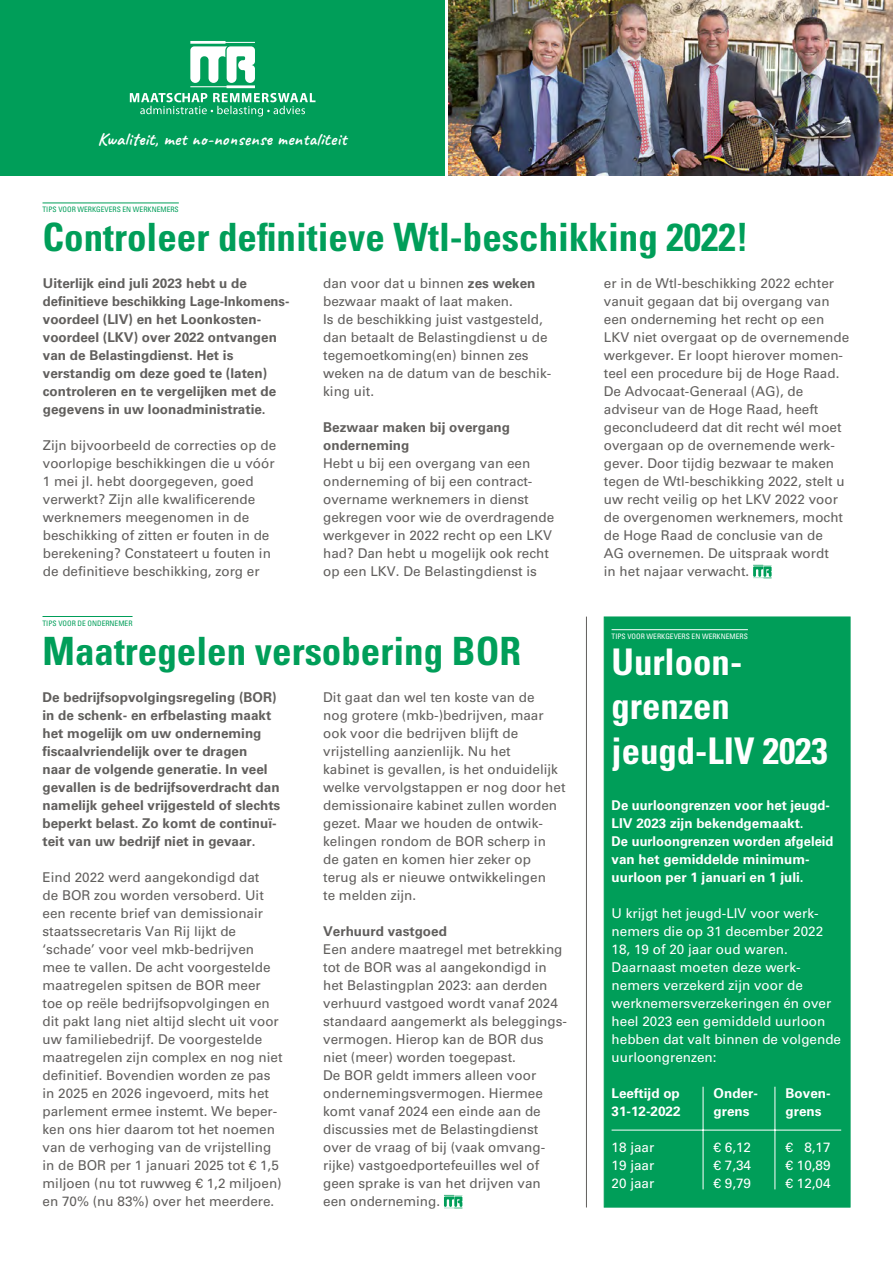
<style>
.page{position:relative;width:893px;height:1263px;background:#fff}
.page>*{position:absolute;margin:0;border:0;box-sizing:border-box;transform-origin:0 0}
.t1{font:700 condensed 39px "Univers LT Std";color:#009e59}
.t2{font:700 condensed 36.75px/44.1px "Univers LT Std";color:#fff}
.t3{font:700 18px "Caveat";letter-spacing:.02em;color:#fff}
.t4{font:13.5px/18px "Univers LT Std";color:#615f5d}
.t5{font:700 13.5px/18px "Univers LT Std";color:#615f5d}
.t6{font:13.5px/18px "Univers LT Std";color:#fff}
.t7{font:700 13.5px/18px "Univers LT Std";color:#fff}
.t8{font:condensed 7.5px "Univers LT Std";color:#009e59}
.t9{font:condensed 7.5px "Univers LT Std";color:#fff}
.s1{font-weight:700}
</style>
<div class="page">
<div style="left:0;top:0;width:444px;height:175px;background:#009e59"></div>
<svg style="left:130px;top:41px;width:185px;height:76px"></svg>
<img style="left:449px;top:0;width:444px;height:175px">
<div style="left:604px;top:617px;width:246px;height:590px;background:#009e59;border:1px solid #009e59"></div>
<hr style="left:612px;top:629px;width:136px;height:1px;background:#fff">
<hr style="left:612px;top:1130px;width:229px;height:1px;background:#fff">
<hr style="left:703px;top:1087px;width:1px;height:102px;background:#fff">
<hr style="left:774px;top:1087px;width:1px;height:102px;background:#fff">
<svg style="left:444px;top:1195px;width:18px;height:13px"></svg>
<hr style="left:43px;top:616px;width:90px;height:1px;background:#009e59">
<svg style="left:753px;top:565px;width:19px;height:13px"></svg>
<hr style="left:43px;top:203px;width:136px;height:1px;background:#009e59">
<hr style="left:586px;top:617px;width:1px;height:590px;background:#615f5d">
<h3 class="t3" style="left:98px;top:127px;width:250px">Kwaliteit, met no-nonsense mentaliteit</h3>
<p class="t8" style="left:43px;top:205px;width:138px">TIPS VOOR WERKGEVERS EN WERKNEMERS</p>
<h1 class="t1" style="left:43px;top:213px;width:708px">Controleer definitieve Wtl-beschikking 2022!</h1>
<p class="t5" style="left:43px;top:274px;width:248px">Uiterlijk eind juli 2023 hebt u de definitieve beschikking Lage-Inkomens&shy;voordeel (LIV) en het Loonkosten&shy;voordeel (LKV) over 2022 ontvangen van de Belastingdienst. Het is verstandig om deze goed te (laten) controleren en te vergelijken met de gegevens in uw loonadministratie.</p>
<p class="t4" style="left:43px;top:436px;width:235px">Zijn bijvoorbeeld de correcties op de voorlopige beschikkingen die u vóór 1 mei jl. hebt doorgegeven, goed verwerkt? Zijn alle kwalificerende werknemers meegenomen in de beschikking of zitten er fouten in de berekening? Constateert u fouten in de definitieve beschikking, zorg er</p>
<p class="t4" style="left:323px;top:274px;width:230px">dan voor dat u binnen <span class="s1">zes weken </span>bezwaar maakt of laat maken.<br>Is de beschikking juist vastgesteld, dan betaalt de Belastingdienst u de tegemoetkoming(en) binnen zes weken na de datum van de beschik&shy;king uit.</p>
<p class="t5" style="left:323px;top:418px;width:188px">Bezwaar maken bij overgang onderneming</p>
<p class="t4" style="left:323px;top:454px;width:233px">Hebt u bij een overgang van een onderneming of bij een contract&shy;overname werknemers in dienst gekregen voor wie de overdragende werkgever in 2022 recht op een LKV had? Dan hebt u mogelijk ook recht op een LKV. De Belastingdienst is</p>
<p class="t8" style="left:43px;top:618px;width:92px">TIPS VOOR DE ONDERNEMER</p>
<h1 class="t1" style="left:43px;top:627px;width:480px">Maatregelen versobering BOR</h1>
<p class="t5" style="left:43px;top:688px;width:239px">De bedrijfsopvolgingsregeling (BOR) in de schenk- en erfbelasting maakt het mogelijk om uw onderneming fiscaalvriendelijk over te dragen<br>naar de volgende generatie. In veel gevallen is de bedrijfsoverdracht dan namelijk geheel vrijgesteld of slechts beperkt belast. Zo komt de continuï&shy;teit van uw bedrijf niet in gevaar.</p>
<p class="t4" style="left:43px;top:868px;width:242px">Eind 2022 werd aangekondigd dat<br>de BOR zou worden versoberd. Uit een recente brief van demissionair staatssecretaris Van Rij lijkt de ‘schade’ voor veel mkb-bedrijven mee te vallen. De acht voorgestelde maatregelen spitsen de BOR meer toe op reële bedrijfsopvolgingen en dit pakt lang niet altijd slecht uit voor uw familiebedrijf. De voorgestelde maatregelen zijn complex en nog niet definitief. Bovendien worden ze pas in 2025 en 2026 ingevoerd, mits het parlement ermee instemt. We beper&shy;ken ons hier daarom tot het noemen van de verhoging van de vrijstelling in de BOR per 1 januari 2025 tot € 1,5 miljoen (nu tot ruwweg € 1,2 miljoen) en 70% (nu 83%) over het meerdere.</p>
<p class="t4" style="left:323px;top:688px;width:244px">Dit gaat dan wel ten koste van de<br>nog grotere (mkb-)bedrijven, maar ook voor die bedrijven blijft de vrijstelling aanzienlijk. Nu het<br>kabinet is gevallen, is het onduidelijk welke vervolgstappen er nog door het demissionaire kabinet zullen worden gezet. Maar we houden de ontwik&shy;kelingen rondom de BOR scherp in<br>de gaten en komen hier zeker op terug als er nieuwe ontwikkelingen<br>te melden zijn.</p>
<p class="t5" style="left:323px;top:922px;width:125px">Verhuurd vastgoed</p>
<p class="t4" style="left:323px;top:940px;width:245px">Een andere maatregel met betrekking tot de BOR was al aangekondigd in het Belastingplan 2023: aan derden verhuurd vastgoed wordt vanaf 2024 standaard aangemerkt als beleggings&shy;vermogen. Hierop kan de BOR dus niet (meer) worden toegepast.<br>De BOR geldt immers alleen voor ondernemingsvermogen. Hiermee komt vanaf 2024 een einde aan de discussies met de Belastingdienst over de vraag of bij (vaak omvang&shy;rijke) vastgoedportefeuilles wel of geen sprake is van het drijven van een onderneming.</p>
<p class="t4" style="left:604px;top:274px;width:247px">er in de Wtl-beschikking 2022 echter vanuit gegaan dat bij overgang van een onderneming het recht op een LKV niet overgaat op de overnemende werkgever. Er loopt hierover momen&shy;teel een procedure bij de Hoge Raad.<br>De Advocaat-Generaal (AG), de adviseur van de Hoge Raad, heeft geconcludeerd dat dit recht wél moet overgaan op de overnemende werk&shy;gever. Door tijdig bezwaar te maken tegen de Wtl-beschikking 2022, stelt u uw recht veilig op het LKV 2022 voor de overgenomen werknemers, mocht de Hoge Raad de conclusie van de<br>AG overnemen. De uitspraak wordt<br>in het najaar verwacht.</p>
<p class="t9" style="left:612px;top:631px;width:138px">TIPS VOOR WERKGEVERS EN WERKNEMERS</p>
<h2 class="t2" style="left:612px;top:640px;width:218px">Uurloon&shy;grenzen jeugd-LIV 2023</h2>
<p class="t7" style="left:612px;top:796px;width:223px">De uurloongrenzen voor het jeugd-<br>LIV 2023 zijn bekendgemaakt.<br>De uurloongrenzen worden afgeleid van het gemiddelde minimum&shy;uurloon per 1 januari en 1 juli.</p>
<p class="t6" style="left:612px;top:904px;width:231px">U krijgt het jeugd-LIV voor werk&shy;nemers die op 31 december 2022<br>18, 19 of 20 jaar oud waren.<br>Daarnaast moeten deze werk&shy;nemers verzekerd zijn voor de werknemersverzekeringen én over heel 2023 een gemiddeld uurloon hebben dat valt binnen de volgende uurloongrenzen:</p>
<p class="t7" style="left:612px;top:1084px;width:70px">Leeftijd op</p>
<p class="t7" style="left:714px;top:1084px;width:46px">Onder-</p>
<p class="t7" style="left:786px;top:1084px;width:47px">Boven-</p>
<p class="t7" style="left:612px;top:1102px;width:71px">31-12-2022</p>
<p class="t7" style="left:714px;top:1102px;width:38px">grens</p>
<p class="t7" style="left:786px;top:1102px;width:38px">grens</p>
<p class="t6" style="left:612px;top:1138px;width:44px">18 jaar</p>
<p class="t6" style="left:714px;top:1138px;width:39px">€ 6,12</p>
<p class="t6" style="left:786px;top:1138px;width:47px">€ 8,17</p>
<p class="t6" style="left:612px;top:1156px;width:44px">19 jaar</p>
<p class="t6" style="left:714px;top:1156px;width:39px">€ 7,34</p>
<p class="t6" style="left:786px;top:1156px;width:47px">€ 10,89</p>
<p class="t6" style="left:612px;top:1174px;width:44px">20 jaar</p>
<p class="t6" style="left:714px;top:1174px;width:39px">€ 9,79</p>
<p class="t6" style="left:786px;top:1174px;width:47px">€ 12,04</p>
</div>
